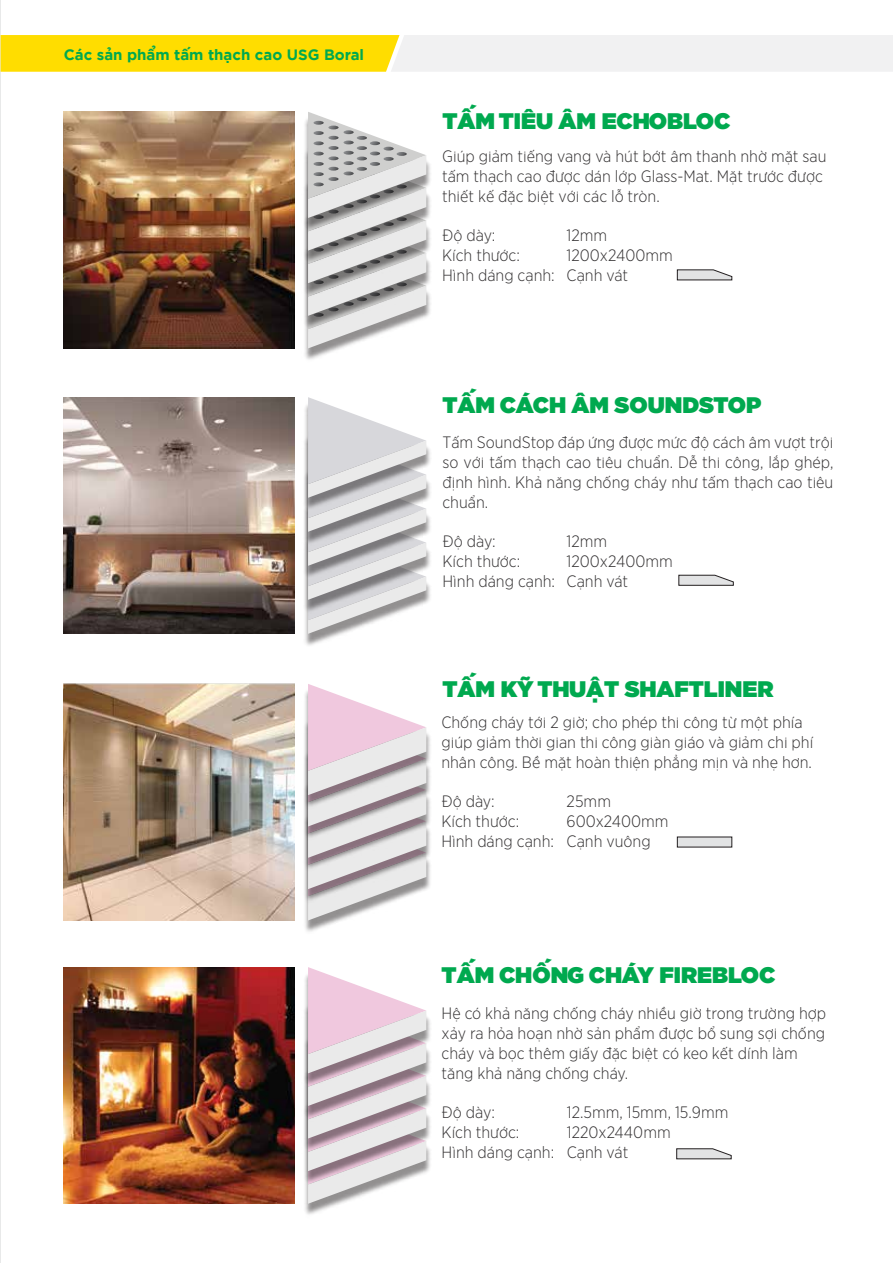
<style>
.page{position:relative;width:893px;height:1263px;background:#fff}
.page>*{position:absolute;margin:0;border:0;box-sizing:border-box;transform-origin:0 0}
.t1{font:900 22.5px "Gotham";color:#00a94f}
.t2{font:16.5px/19.8px "Gotham Narrow USGBORAL Light";color:#333132}
.t3{font:700 15px "Gotham";color:#00a94f}
</style>
<div class="page">
<hr style="left:0;top:0;width:1px;height:1263px;background:#d1d3d4">
<svg style="left:1px;top:35px;width:892px;height:37px"></svg>
<svg style="left:676px;top:1148px;width:56px;height:11px"></svg>
<img style="left:64px;top:967px;width:230px;height:237px">
<img style="left:305px;top:1186px;width:34px;height:29px">
<img style="left:304px;top:1154px;width:126px;height:32px">
<img style="left:304px;top:1121px;width:127px;height:33px">
<img style="left:304px;top:1089px;width:126px;height:32px">
<img style="left:304px;top:975px;width:127px;height:114px">
<svg style="left:308px;top:967px;width:118px;height:237px;background:#dbced5"></svg>
<div style="left:677px;top:837px;width:55px;height:10px;background:#e2e3e4"></div>
<img style="left:64px;top:684px;width:230px;height:236px">
<img style="left:305px;top:691px;width:37px;height:241px">
<img style="left:304px;top:873px;width:126px;height:31px">
<img style="left:304px;top:842px;width:126px;height:31px">
<img style="left:304px;top:717px;width:127px;height:125px">
<svg style="left:308px;top:684px;width:118px;height:236px;background:#dbd0d6"></svg>
<svg style="left:678px;top:575px;width:56px;height:11px"></svg>
<img style="left:64px;top:397px;width:230px;height:237px">
<img style="left:305px;top:615px;width:37px;height:31px">
<img style="left:304px;top:581px;width:127px;height:34px">
<img style="left:304px;top:547px;width:127px;height:34px">
<img style="left:304px;top:513px;width:127px;height:34px">
<img style="left:304px;top:405px;width:127px;height:108px">
<svg style="left:308px;top:397px;width:118px;height:237px;background:#d1d1d3"></svg>
<svg style="left:677px;top:269px;width:55px;height:11px"></svg>
<img style="left:64px;top:112px;width:230px;height:236px">
<img style="left:305px;top:331px;width:37px;height:29px">
<img style="left:304px;top:298px;width:127px;height:33px">
<img style="left:304px;top:266px;width:127px;height:32px">
<img style="left:304px;top:233px;width:127px;height:33px">
<img style="left:304px;top:119px;width:127px;height:114px">
<svg style="left:308px;top:112px;width:118px;height:236px;background:#cbcbcb"></svg>
<p class="t3" style="left:64px;top:42px;width:302px">Các sản phẩm tấm thạch cao USG Boral</p>
<h1 class="t1" style="left:442px;top:103px;width:289px">TẤM TIÊU ÂM ECHOBLOC</h1>
<p class="t2" style="left:442px;top:146px;width:386px">Giúp giảm tiếng vang và hút bớt âm thanh nhờ mặt sau tấm thạch cao được dán lớp Glass-Mat. Mặt trước được thiết kế đặc biệt với các lỗ tròn.</p>
<p class="t2" style="left:442px;top:225px;width:114px">Độ dày:<br>Kích thước:<br>Hình dáng cạnh:</p>
<p class="t2" style="left:567px;top:225px;width:108px">12mm<br>1200x2400mm<br>Cạnh vát</p>
<h1 class="t1" style="left:442px;top:388px;width:320px">TẤM CÁCH ÂM SOUNDSTOP</h1>
<p class="t2" style="left:442px;top:432px;width:392px;text-align:justify">Tấm SoundStop đáp ứng được mức độ cách âm vượt trội so với tấm thạch cao tiêu chuẩn. Dễ thi công, lắp ghép, định hình. Khả năng chống cháy như tấm thạch cao tiêu chuẩn.</p>
<p class="t2" style="left:442px;top:531px;width:114px">Độ dày:<br>Kích thước:<br>Hình dáng cạnh:</p>
<p class="t2" style="left:567px;top:531px;width:108px">12mm<br>1200x2400mm<br>Cạnh vát</p>
<h1 class="t1" style="left:442px;top:671px;width:332px">TẤM KỸ THUẬT SHAFTLINER</h1>
<p class="t2" style="left:441px;top:712px;width:373px">Chống cháy tới 2 giờ; cho phép thi công từ một phía giúp giảm thời gian thi công giàn giáo và giảm chi phí nhân công. Bề mặt hoàn thiện phẳng mịn và nhẹ hơn.</p>
<p class="t2" style="left:441px;top:791px;width:114px">Độ dày:<br>Kích thước:<br>Hình dáng cạnh:</p>
<p class="t2" style="left:567px;top:791px;width:104px">25mm<br>600x2400mm<br>Cạnh vuông</p>
<h1 class="t1" style="left:442px;top:957px;width:335px">TẤM CHỐNG CHÁY FIREBLOC</h1>
<p class="t2" style="left:442px;top:1003px;width:386px">Hệ có khả năng chống cháy nhiều giờ trong trường hợp xảy ra hỏa hoạn nhờ sản phẩm được bổ sung sợi chống cháy và bọc thêm giấy đặc biệt có keo kết dính làm tăng khả năng chống cháy.</p>
<p class="t2" style="left:442px;top:1102px;width:114px">Độ dày:<br>Kích thước:<br>Hình dáng cạnh:</p>
<p class="t2" style="left:567px;top:1102px;width:163px">12.5mm, 15mm, 15.9mm<br>1220x2440mm<br>Cạnh vát</p>
</div>
